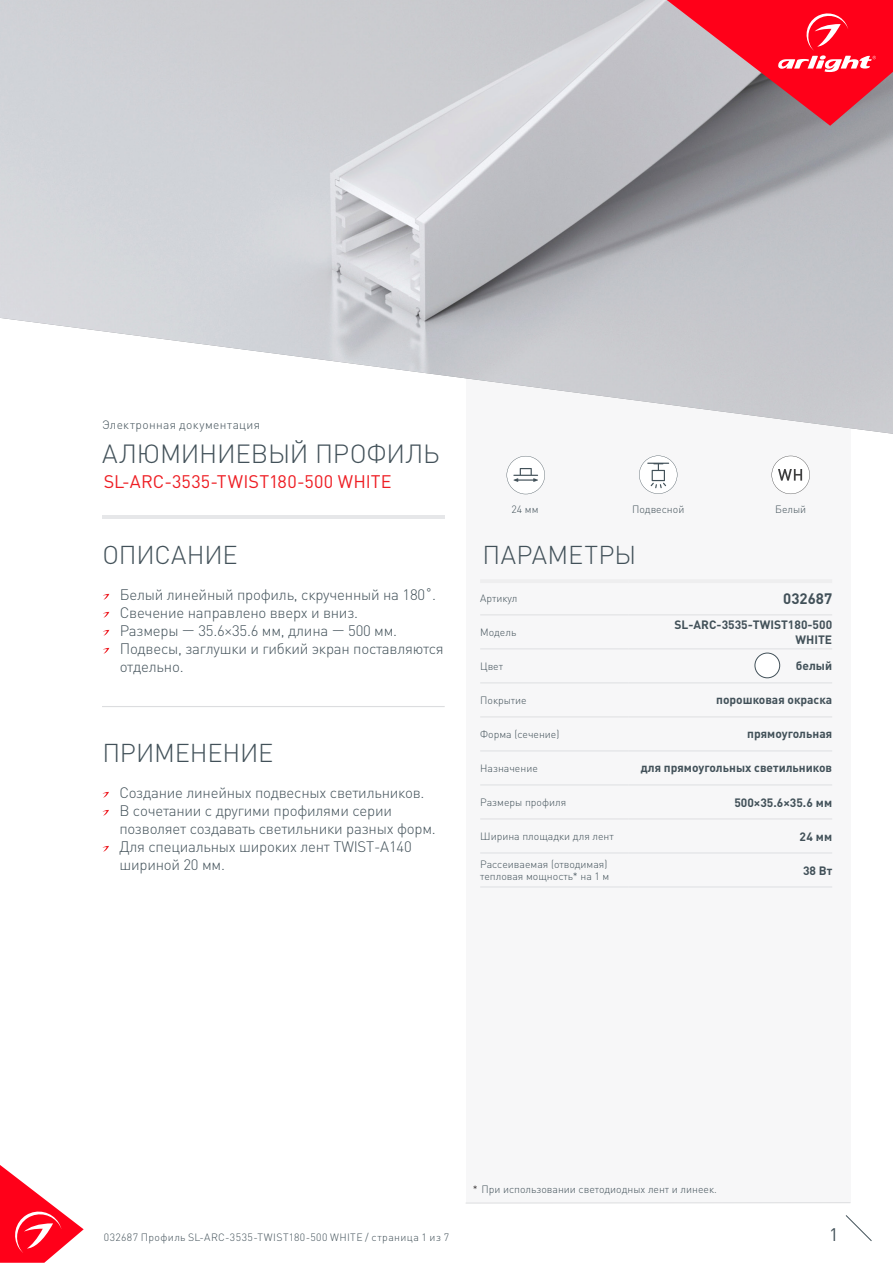
<style>
.page{position:relative;width:893px;height:1263px;background:#fff}
.page>*{position:absolute;margin:0;border:0;box-sizing:border-box;transform-origin:0 0}
.t1{font:300 25.95px "DIN Pro";letter-spacing:-.01em;color:#425159}
.t2{font:300 25.5px "DIN Pro";letter-spacing:-.005em;color:#425159}
.t3{font:300 25.5px "DIN Pro";letter-spacing:.015em;color:#425159}
.t4{font:18px "DIN Pro";letter-spacing:.01em;color:#ee1d23}
.t5{font:18px "DIN Pro";color:#425159}
.t6{font:300 15px/18px "DIN Pro";letter-spacing:-.015em;color:#425159}
.t7{font:700 15px "DIN Pro";color:#425159}
.t8{font:700 12px/14.4px "DIN Pro";color:#425159;text-align:right}
.t9{font:300 12px "DIN Pro";letter-spacing:.03em;color:#425159}
.t10{font:300 10.5px/12.6px "DIN Pro";color:#425159}
.t11{font:300 10.5px "DIN Pro";letter-spacing:.04em;color:#425159}
.s1{color:#231f20}
</style>
<div class="page">
<svg style="left:0;top:1165px;width:84px;height:98px"></svg>
<svg style="left:845px;top:1215px;width:27px;height:26px"></svg>
<div style="left:466px;top:250px;width:384px;height:953px;background:#f7f7f8"></div>
<img style="left:0;top:0;width:893px;height:434px">
<hr style="left:102px;top:515px;width:342px;height:3px;background:#e6e7e9">
<hr style="left:480px;top:579px;width:148px;height:4px;background:#eeeeef">
<hr style="left:628px;top:579px;width:204px;height:4px;background:#eeeeef">
<hr style="left:480px;top:614px;width:148px;height:1px;background:#e6e7e9">
<hr style="left:628px;top:614px;width:204px;height:1px;background:#e6e7e9">
<hr style="left:480px;top:648px;width:148px;height:2px;background:#e6e7e9">
<hr style="left:628px;top:648px;width:204px;height:2px;background:#e6e7e9">
<hr style="left:480px;top:682px;width:148px;height:2px;background:#e6e7e9">
<hr style="left:628px;top:682px;width:204px;height:2px;background:#e6e7e9">
<hr style="left:480px;top:716px;width:148px;height:2px;background:#e6e7e9">
<hr style="left:628px;top:716px;width:204px;height:2px;background:#e6e7e9">
<hr style="left:480px;top:750px;width:148px;height:2px;background:#e6e7e9">
<hr style="left:628px;top:750px;width:204px;height:2px;background:#e6e7e9">
<hr style="left:480px;top:784px;width:148px;height:2px;background:#e6e7e9">
<hr style="left:480px;top:852px;width:148px;height:2px;background:#e6e7e9">
<hr style="left:628px;top:852px;width:204px;height:2px;background:#e6e7e9">
<hr style="left:480px;top:886px;width:148px;height:2px;background:#e6e7e9">
<hr style="left:628px;top:886px;width:204px;height:2px;background:#e6e7e9">
<hr style="left:628px;top:784px;width:204px;height:2px;background:#e6e7e9">
<hr style="left:480px;top:818px;width:148px;height:2px;background:#e6e7e9">
<hr style="left:628px;top:818px;width:204px;height:2px;background:#e6e7e9">
<hr style="left:466px;top:1202px;width:384px;height:1px;background:#dcdddf">
<svg style="left:667px;top:0;width:226px;height:126px;background:#d94e5e"></svg>
<svg style="left:103px;top:594px;width:6px;height:6px"></svg>
<svg style="left:103px;top:612px;width:6px;height:6px"></svg>
<svg style="left:103px;top:630px;width:6px;height:6px"></svg>
<svg style="left:103px;top:648px;width:6px;height:6px"></svg>
<svg style="left:102px;top:792px;width:7px;height:6px"></svg>
<svg style="left:102px;top:810px;width:7px;height:6px"></svg>
<svg style="left:102px;top:846px;width:7px;height:6px"></svg>
<hr style="left:102px;top:706px;width:343px;height:1px;background:#dcdddf">
<div style="left:755px;top:653px;width:25px;height:25px;background:#fff;border-radius:50%"></div>
<div style="left:755px;top:653px;width:25px;height:25px;border:1px solid #425159;border-radius:50%"></div>
<svg style="left:507px;top:456px;width:38px;height:38px"></svg>
<svg style="left:772px;top:456px;width:38px;height:38px"></svg>
<svg style="left:639px;top:456px;width:38px;height:38px"></svg>
<p class="t9" style="left:102px;top:417px;width:160px">Электронная документация</p>
<p class="t1" style="left:102px;top:436px;width:339px">АЛЮМИНИЕВЫЙ ПРОФИЛЬ</p>
<p class="t4" style="left:104px;top:470px;width:290px">SL-ARC-3535-TWIST180-500 WHITE</p>
<p class="t2" style="left:102px;top:537px;width:137px">ОПИСАНИЕ</p>
<p class="t6" style="left:120px;top:584px;width:318px">Белый линейный профиль, скрученный на 180˚.</p>
<p class="t6" style="left:120px;top:602px;width:240px">Свечение направлено вверх и вниз.</p>
<p class="t6" style="left:120px;top:620px;width:279px">Размеры — 35.6×35.6 мм, длина — 500 мм.</p>
<p class="t6" style="left:120px;top:638px;width:326px">Подвесы, заглушки и гибкий экран поставляются отдельно.</p>
<p class="t2" style="left:102px;top:735px;width:172px">ПРИМЕНЕНИЕ</p>
<p class="t6" style="left:119px;top:782px;width:306px">Создание линейных подвесных светильников.</p>
<p class="t6" style="left:119px;top:800px;width:318px">В сочетании с другими профилями серии позволяет создавать светильники разных форм.</p>
<p class="t6" style="left:119px;top:836px;width:294px">Для специальных широких лент TWIST-A140 шириной 20 мм.</p>
<p class="t10" style="left:511px;top:502px;width:29px">24 мм</p>
<p class="t10" style="left:632px;top:502px;width:54px">Подвесной</p>
<p class="t10" style="left:775px;top:502px;width:33px">Белый</p>
<p class="t3" style="left:483px;top:537px;width:155px">ПАРАМЕТРЫ</p>
<p class="t10" style="left:480px;top:591px;width:39px">Артикул</p>
<p class="t7" style="left:783px;top:588px;width:50px">032687</p>
<p class="t10" style="left:480px;top:625px;width:38px">Модель</p>
<p class="t8" style="left:674px;top:617px;width:159px">SL-ARC-3535-TWIST180-500<br>WHITE</p>
<p class="t10" style="left:480px;top:659px;width:24px">Цвет</p>
<p class="t8" style="left:796px;top:658px;width:38px">белый</p>
<p class="t10" style="left:480px;top:693px;width:48px">Покрытие</p>
<p class="t8" style="left:716px;top:692px;width:117px">порошковая окраска</p>
<p class="t10" style="left:480px;top:727px;width:81px">Форма (сечение)</p>
<p class="t8" style="left:747px;top:726px;width:86px">прямоугольная</p>
<p class="t10" style="left:480px;top:761px;width:59px">Назначение</p>
<p class="t8" style="left:641px;top:760px;width:193px">для прямоугольных светильников</p>
<p class="t10" style="left:480px;top:795px;width:87px">Размеры профиля</p>
<p class="t8" style="left:734px;top:794px;width:99px">500×35.6×35.6 мм</p>
<p class="t10" style="left:480px;top:829px;width:135px">Ширина площадки для лент</p>
<p class="t8" style="left:799px;top:828px;width:34px">24 мм</p>
<p class="t10" style="left:480px;top:857px;width:131px">Рассеиваемая (отводимая) тепловая мощность* на 1 м</p>
<p class="t8" style="left:803px;top:862px;width:31px">38 Вт</p>
<p class="t10" style="left:473px;top:1183px;width:246px"><span class="s1">*</span> При использовании светодиодных лент и линеек.</p>
<p class="t11" style="left:104px;top:1230px;width:347px">032687 Профиль SL-ARC-3535-TWIST180-500 WHITE / страница 1 из 7</p>
<p class="t5" style="left:829px;top:1222px;width:11px">1</p>
</div>
